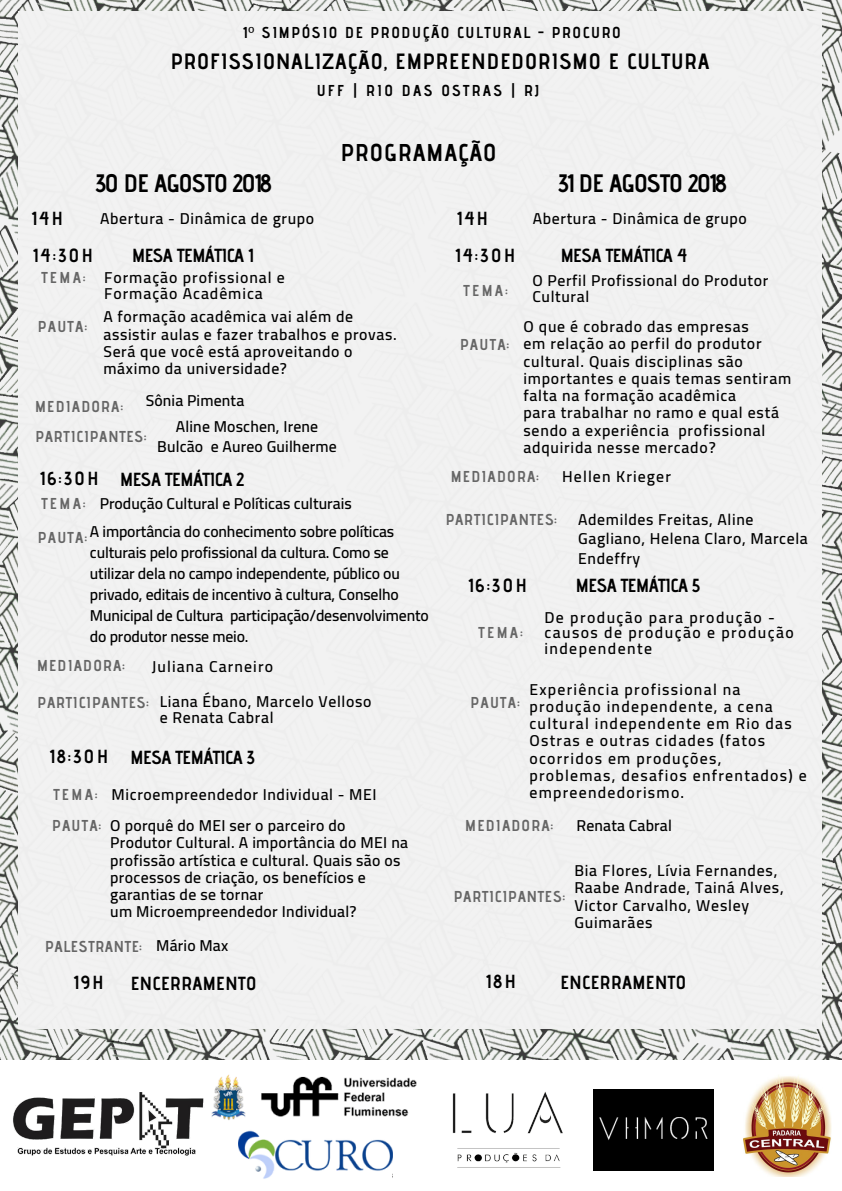
<style>
.page{position:relative;width:842px;height:1191px;background:#fff}
.page>*{position:absolute;margin:0;border:0;box-sizing:border-box;transform-origin:0 0}
.t1{font:700 25.2px "Advent Pro";letter-spacing:-.04em;color:#000}
.t2{font:700 24.3px "Advent Pro";letter-spacing:.04em;color:#000}
.t3{font:700 22.1px "Advent Pro";letter-spacing:.04em;color:#000}
.t4{font:700 18.9px "Advent Pro";letter-spacing:-.03em;color:#000}
.t5{font:700 18.9px "Advent Pro";letter-spacing:.02em;color:#000}
.t6{font:600 15.8px/17.2px "Cairo";letter-spacing:.04em;color:#000}
.t7{font:600 15.8px/21px "Cairo";letter-spacing:-.01em;color:#000}
.t8{font:600 15.8px/17.2px "Cairo";letter-spacing:.08em;color:#000}
.t9{font:600 15.8px/17.2px "Cairo";letter-spacing:.02em;color:#000}
.t10{font:700 15.8px "Advent Pro";letter-spacing:.07em;color:#666}
.t11{font:600 15.8px/19.5px "Cairo";letter-spacing:.01em;color:#000;text-align:center}
.t12{font:600 15.8px/15.7px "Cairo";letter-spacing:.09em;color:#000}
.t13{font:600 15.8px/15.7px "Cairo";letter-spacing:.06em;color:#000}
.t14{font:700 15.8px "Advent Pro";letter-spacing:.05em;color:#666}
.t15{font:700 15.8px "Advent Pro";letter-spacing:.1em;color:#000}
.t16{font:600 15.8px "Cairo";letter-spacing:.07em;color:#000}
.t17{font:700 15.8px "Advent Pro";letter-spacing:.04em;color:#666}
.t18{font:700 15.8px "Advent Pro";letter-spacing:.14em;color:#000}
.s1{font-family:"Liberation Sans";font-weight:400}
.s2{font-family:"Advent Pro";font-weight:700;color:#666}
.s3{font-family:"Cairo";font-weight:600;color:#000}
</style>
<div class="page">
<img style="left:0;top:1011px;width:61px;height:49px">
<img style="left:700px;top:938px;width:142px;height:99px">
<img style="left:700px;top:1037px;width:142px;height:23px">
<img style="left:487px;top:1029px;width:213px;height:31px">
<img style="left:291px;top:1029px;width:196px;height:31px">
<img style="left:61px;top:1029px;width:230px;height:31px">
<img style="left:211px;top:1074px;width:206px;height:46px">
<img style="left:0;top:0;width:34px;height:214px">
<img style="left:34px;top:0;width:189px;height:11px">
<img style="left:297px;top:0;width:190px;height:11px">
<img style="left:0;top:214px;width:18px;height:224px">
<img style="left:487px;top:0;width:156px;height:11px">
<img style="left:643px;top:0;width:199px;height:70px">
<img style="left:822px;top:70px;width:20px;height:328px">
<img style="left:822px;top:398px;width:20px;height:184px">
<img style="left:0;top:438px;width:18px;height:217px">
<img style="left:0;top:655px;width:18px;height:356px">
<img style="left:822px;top:582px;width:20px;height:356px">
<div style="left:593px;top:1089px;width:121px;height:81px;background:#000"></div>
<img style="left:452px;top:1091px;width:111px;height:77px">
<img style="left:238px;top:1130px;width:154px;height:49px">
<img style="left:743px;top:1075px;width:89px;height:101px">
<img style="left:13px;top:1092px;width:191px;height:64px">
<div style="left:18px;top:11px;width:804px;height:1018px;background:#f2f2f2"></div>
<p class="t15" style="left:243px;top:23px;width:379px">1<span class="s1">º</span> SIMPÓSIO DE PRODUÇÃO CULTURAL - PROCURO</p>
<h3 class="t3" style="left:171px;top:48px;width:540px">PROFISSIONALIZAÇÃO, EMPREENDEDORISMO E CULTURA</h3>
<p class="t18" style="left:317px;top:81px;width:224px">UFF | RIO DAS OSTRAS | RJ</p>
<h2 class="t2" style="left:341px;top:137px;width:157px">PROGRAMAÇÃO</h2>
<h1 class="t1" style="left:95px;top:168px;width:177px">30 DE AGOSTO 2018</h1>
<h1 class="t1" style="left:558px;top:168px;width:170px">31 DE AGOSTO 2018</h1>
<p class="t4" style="left:32px;top:207px;width:32px">14H</p>
<p class="t6" style="left:100px;top:210px;width:216px">Abertura - Dinâmica de grupo</p>
<p class="t4" style="left:33px;top:243px;width:61px">14:30H</p>
<p class="t4" style="left:132px;top:244px;width:123px">MESA TEMÁTICA 1</p>
<p class="t13" style="left:104px;top:269px;width:182px;text-indent:-63px"><span class="s2">TEMA:</span> Formação profissional e<br>Formação Acadêmica</p>
<p class="t10" style="left:38px;top:317px;width:51px">PAUTA:</p>
<p class="t6" style="left:103px;top:308px;width:295px">A formação acadêmica vai além de assistir aulas e fazer trabalhos e provas.<br>Será que você está aproveitando o máximo da universidade?</p>
<p class="t10" style="left:35px;top:396px;width:89px">MEDIADORA:</p>
<p class="t11" style="left:146px;top:390px;width:100px">Sônia Pimenta</p>
<p class="t14" style="left:35px;top:426px;width:113px">PARTICIPANTES:</p>
<p class="t11" style="left:157px;top:417px;width:181px">Aline Moschen, Irene<br>Bulcão e Aureo Guilherme</p>
<p class="t4" style="left:40px;top:467px;width:205px">1 6 : 3 0 H MESA TEMÁTICA 2</p>
<p class="t7" style="left:38px;top:490px;width:358px;line-height:28.1px"><span class="s2">T EMA :</span> Produção Cultural e Políticas culturais<br><span class="s2">PAUTA:</span> A importância do conhecimento sobre políticas</p>
<p class="t7" style="left:90px;top:542px;width:340px">culturais pelo profissional da cultura. Como se utilizar dela no campo independente, público ou privado, editais de incentivo à cultura, Conselho Municipal de Cultura participação/desenvolvimento do produtor nesse meio.</p>
<p class="t10" style="left:37px;top:656px;width:89px">MEDIADORA:</p>
<p class="t16" style="left:152px;top:657px;width:123px">Juliana Carneiro</p>
<p class="t6" style="left:160px;top:694px;width:213px;line-height:15.7px;text-indent:-122px"><span class="s2">PARTICIPANTES:</span> Liana Ébano, Marcelo Velloso e Renata Cabral</p>
<p class="t4" style="left:50px;top:745px;width:207px">1 8 : 3 0 H MESA TEMÁTICA 3</p>
<p class="t6" style="left:52px;top:778px;width:326px;line-height:31.6px"><span class="s2">TEMA:</span> Microempreendedor Individual - MEI<br><span class="s2">PAUTA:</span> O porquê do MEI ser o parceiro do</p>
<p class="t9" style="left:110px;top:834px;width:299px">Produtor Cultural. A importância do MEI na profissão artística e cultural. Quais são os processos de criação, os benefícios e garantias de se tornar<br>um Microempreendedor Individual?</p>
<p class="t17" style="left:45px;top:936px;width:185px">PALESTRANTE: <span class="s3">Mário Max</span></p>
<p class="t4" style="left:74px;top:971px;width:31px">19H</p>
<p class="t5" style="left:131px;top:971px;width:127px">ENCERRAMENTO</p>
<p class="t4" style="left:457px;top:207px;width:32px">14H</p>
<p class="t6" style="left:533px;top:210px;width:216px">Abertura - Dinâmica de grupo</p>
<p class="t4" style="left:455px;top:243px;width:61px">14:30H</p>
<p class="t4" style="left:561px;top:244px;width:128px">MESA TEMÁTICA 4</p>
<p class="t10" style="left:464px;top:280px;width:45px">TEMA:</p>
<p class="t6" style="left:532px;top:272px;width:237px;line-height:15.7px">O Perfil Profissional do Produtor<br>Cultural</p>
<p class="t10" style="left:460px;top:335px;width:51px">PAUTA:</p>
<p class="t6" style="left:523px;top:318px;width:269px">O que é cobrado das empresas<br>em relação ao perfil do produtor cultural. Quais disciplinas são importantes e quais temas sentiram falta na formação acadêmica<br>para trabalhar no ramo e qual está sendo a experiência profissional adquirida nesse mercado?</p>
<p class="t10" style="left:451px;top:467px;width:89px">MEDIADORA:</p>
<p class="t16" style="left:562px;top:467px;width:110px">Hellen Krieger</p>
<p class="t14" style="left:446px;top:510px;width:113px">PARTICIPANTES:</p>
<p class="t6" style="left:578px;top:509px;width:231px;line-height:19.5px">Ademildes Freitas, Aline<br>Gagliano, Helena Claro, Marcela<br>Endeffry</p>
<p class="t4" style="left:468px;top:573px;width:60px">16:30H</p>
<p class="t4" style="left:576px;top:574px;width:126px">MESA TEMÁTICA 5</p>
<p class="t10" style="left:479px;top:623px;width:45px">TEMA:</p>
<p class="t12" style="left:544px;top:609px;width:251px">De produção para produção - causos de produção e produção independente</p>
<p class="t8" style="left:529px;top:680px;width:279px">Experiência profissional na produção independente, a cena cultural independente em Rio das<br>Ostras e outras cidades (fatos ocorridos em produções, problemas, desafios enfrentados) e empreendedorismo.</p>
<p class="t10" style="left:465px;top:816px;width:89px">MEDIADORA:</p>
<p class="t11" style="left:576px;top:816px;width:97px">Renata Cabral</p>
<p class="t10" style="left:470px;top:693px;width:51px">PAUTA:</p>
<p class="t14" style="left:454px;top:886px;width:113px">PARTICIPANTES:</p>
<p class="t6" style="left:574px;top:862px;width:211px">Bia Flores, Lívia Fernandes,<br>Raabe Andrade, Tainá Alves,<br>Victor Carvalho, Wesley<br>Guimarães</p>
<p class="t4" style="left:486px;top:970px;width:31px">18H</p>
<p class="t5" style="left:560px;top:970px;width:127px">ENCERRAMENTO</p>
</div>
